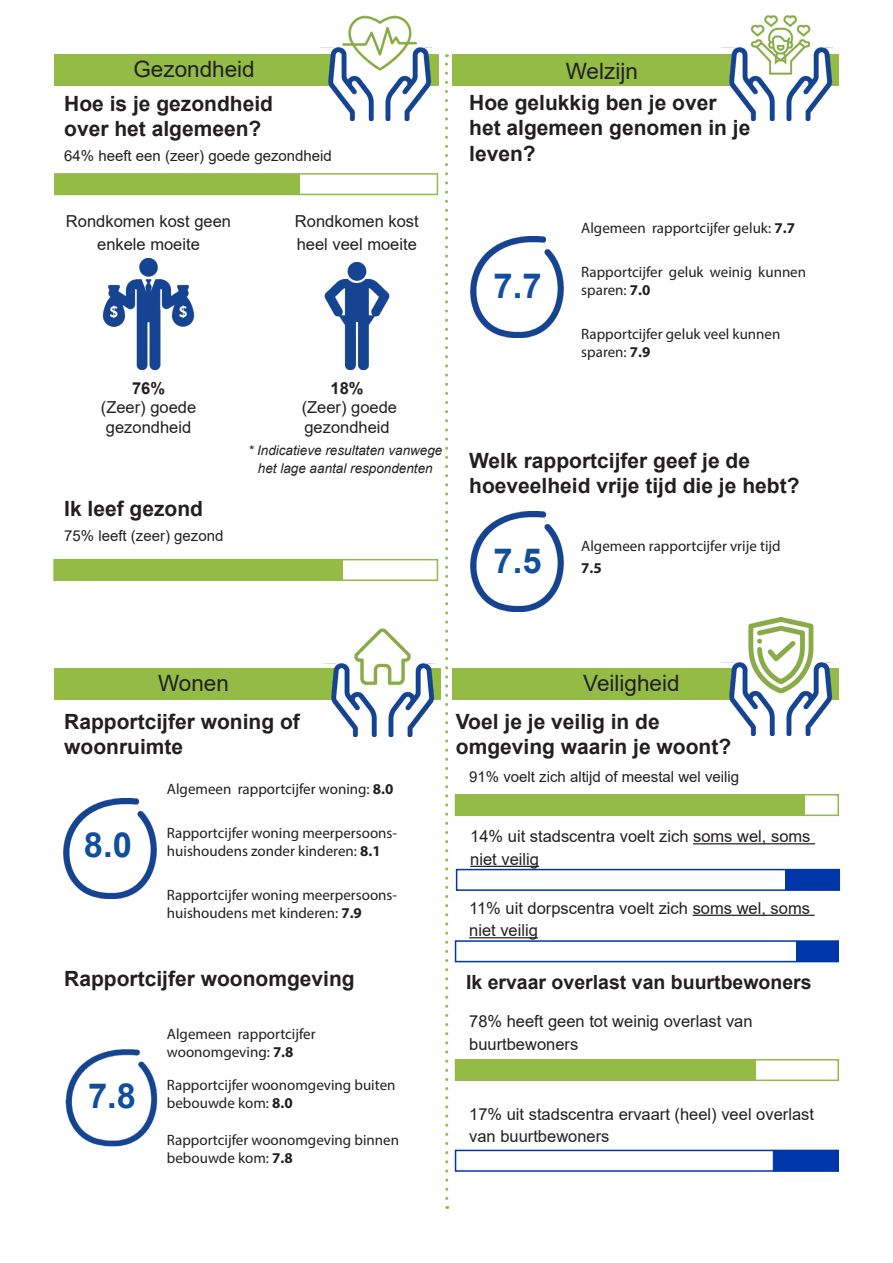
<style>
.page{position:relative;width:893px;height:1263px;background:#fff}
.page>*{position:absolute;margin:0;border:0;box-sizing:border-box;transform-origin:0 0}
.Standaard_tekst__paragrafen{font:700 34.5px "Arial";color:#0f4f9e}
.Standaard_tekst__paragrafen-2{font:700 34.5px "Arial";color:#124da1}
.Kop_2{font:22.5px "Arial";color:#231f20}
.Kop_3{font:700 21px/25.2px "Arial";color:#231f20}
.Kop_3-2{font:700 19.5px "Arial";color:#231f20}
.Standaard_tekst__paragrafen-3{font:16.5px/22.5px "Arial";color:#231f20}
.Standaard_tekst__paragrafen-4{font:15px/18px "Myriad Pro";color:#231f20}
.Standaard_tekst__paragrafen-5{font:15px "Arial";color:#231f20}
.Standaard_tekst__paragrafen-6{font:italic 13.5px/18px "Arial";color:#231f20;text-align:center}
.s1{font-weight:700}
</style>
<div class="page">
<div style="left:453px;top:668px;width:386px;height:31px;background:#93bb46"></div>
<div style="left:54px;top:668px;width:386px;height:31px;background:#93bb46"></div>
<div style="left:453px;top:54px;width:386px;height:31px;background:#93bb46"></div>
<svg style="left:445px;top:54px;width:3px;height:1144px"></svg>
<img style="left:722px;top:15px;width:118px;height:106px">
<img style="left:722px;top:618px;width:118px;height:118px">
<img style="left:323px;top:628px;width:118px;height:108px">
<img style="left:63px;top:798px;width:94px;height:101px">
<div style="left:455px;top:794px;width:384px;height:22px;border:2px solid #93bb46"></div>
<div style="left:455px;top:795px;width:349px;height:20px;background:#93bb46"></div>
<div style="left:455px;top:1059px;width:384px;height:22px;border:2px solid #93bb46"></div>
<div style="left:455px;top:1060px;width:300px;height:20px;background:#93bb46"></div>
<div style="left:455px;top:1150px;width:384px;height:22px;border:2px solid #0037a8"></div>
<div style="left:773px;top:1150px;width:65px;height:21px;background:#0037a8"></div>
<div style="left:54px;top:54px;width:384px;height:31px;background:#93bb46"></div>
<img style="left:102px;top:259px;width:93px;height:110px">
<img style="left:324px;top:262px;width:66px;height:107px">
<div style="left:54px;top:560px;width:288px;height:20px;background:#93bb46"></div>
<div style="left:53px;top:559px;width:385px;height:22px;border:2px solid #93bb46"></div>
<img style="left:320px;top:15px;width:118px;height:106px">
<div style="left:55px;top:174px;width:245px;height:20px;background:#93bb46"></div>
<div style="left:54px;top:173px;width:384px;height:22px;border:2px solid #93bb46"></div>
<img style="left:65px;top:1049px;width:93px;height:98px">
<img style="left:470px;top:237px;width:94px;height:100px">
<img style="left:470px;top:511px;width:94px;height:100px">
<div style="left:84px;top:831px;width:54px;height:38px;background:#fff"></div>
<div style="left:84px;top:1082px;width:56px;height:39px;background:#fff"></div>
<div style="left:494px;top:547px;width:51px;height:29px;background:#fff"></div>
<div style="left:494px;top:273px;width:51px;height:28px;background:#fff"></div>
<div style="left:785px;top:869px;width:54px;height:21px;background:#0037a8"></div>
<div style="left:456px;top:869px;width:384px;height:22px;border:2px solid #0037a8"></div>
<hr style="left:693px;top:843px;width:122px;height:1px;background:#231f20">
<hr style="left:470px;top:866px;width:69px;height:1px;background:#231f20">
<div style="left:796px;top:941px;width:42px;height:20px;background:#0037a8"></div>
<div style="left:455px;top:940px;width:384px;height:22px;border:2px solid #0037a8"></div>
<hr style="left:693px;top:915px;width:122px;height:1px;background:#231f20">
<hr style="left:469px;top:937px;width:69px;height:1px;background:#231f20">
<h2 class="Kop_2" style="left:133px;top:53px;width:123px">Gezondheid</h2>
<h3 class="Kop_3" style="left:64px;top:91px;width:210px">Hoe is je gezondheid over het algemeen?</h3>
<p class="Standaard_tekst__paragrafen-5" style="left:64px;top:145px;width:269px">64% heeft een (zeer) goede gezondheid</p>
<p class="Standaard_tekst__paragrafen-3" style="left:66px;top:210px;width:167px;text-align:center">Rondkomen kost geen enkele moeite</p>
<p class="Standaard_tekst__paragrafen-3" style="left:295px;top:210px;width:125px">Rondkomen kost heel veel moeite</p>
<p class="Standaard_tekst__paragrafen-3" style="left:101px;top:378px;width:97px;line-height:19.5px;text-align:center"><span class="s1">76%<br></span>(Zeer) goede gezondheid</p>
<p class="Standaard_tekst__paragrafen-3" style="left:302px;top:378px;width:97px;line-height:19.5px;text-align:center"><span class="s1">18%<br></span>(Zeer) goede gezondheid</p>
<h3 class="Kop_3" style="left:64px;top:496px;width:140px">Ik leef gezond</h3>
<p class="Standaard_tekst__paragrafen-5" style="left:64px;top:525px;width:161px">75% leeft (zeer) gezond</p>
<p class="Standaard_tekst__paragrafen-6" style="left:248px;top:441px;width:196px">* Indicatieve resultaten vanwege het lage aantal respondenten</p>
<h2 class="Kop_2" style="left:566px;top:56px;width:74px">Welzijn</h2>
<h3 class="Kop_3" style="left:469px;top:90px;width:283px">Hoe gelukkig ben je over het algemeen genomen in je leven?</h3>
<p class="Standaard_tekst__paragrafen-2" style="left:494px;top:262px;width:49px">7.7</p>
<p class="Standaard_tekst__paragrafen-4" style="left:581px;top:219px;width:215px">Algemeen rapportcijfer geluk: <span class="s1">7.7</span></p>
<p class="Standaard_tekst__paragrafen-4" style="left:581px;top:263px;width:226px">Rapportcijfer geluk weinig kunnen sparen: <span class="s1">7.0</span></p>
<p class="Standaard_tekst__paragrafen-4" style="left:581px;top:324px;width:201px">Rapportcijfer geluk veel kunnen sparen: <span class="s1">7.9</span></p>
<h3 class="Kop_3" style="left:469px;top:448px;width:332px">Welk rapportcijfer geef je de hoeveelheid vrije tijd die je hebt?</h3>
<p class="Standaard_tekst__paragrafen" style="left:494px;top:536px;width:49px">7.5</p>
<p class="Standaard_tekst__paragrafen-4" style="left:581px;top:534px;width:201px;line-height:22.5px">Algemeen rapportcijfer vrije tijd<br><span class="s1">7.5</span></p>
<h2 class="Kop_2" style="left:158px;top:668px;width:72px">Wonen</h2>
<h2 class="Kop_2" style="left:583px;top:668px;width:98px">Veiligheid</h2>
<h3 class="Kop_3" style="left:64px;top:709px;width:237px">Rapportcijfer woning of woonruimte</h3>
<p class="Standaard_tekst__paragrafen" style="left:84px;top:820px;width:49px">8.0</p>
<p class="Standaard_tekst__paragrafen-4" style="left:167px;top:779px;width:228px">Algemeen rapportcijfer woning: <span class="s1">8.0</span></p>
<p class="Standaard_tekst__paragrafen-4" style="left:167px;top:823px;width:232px">Rapportcijfer woning meerpersoons&shy;huishoudens zonder kinderen: <span class="s1">8.1</span></p>
<p class="Standaard_tekst__paragrafen-4" style="left:167px;top:885px;width:232px">Rapportcijfer woning meerpersoons&shy;huishoudens met kinderen: <span class="s1">7.9</span></p>
<h3 class="Kop_3" style="left:64px;top:966px;width:292px">Rapportcijfer woonomgeving</h3>
<p class="Standaard_tekst__paragrafen" style="left:88px;top:1071px;width:49px">7.8</p>
<p class="Standaard_tekst__paragrafen-4" style="left:167px;top:1025px;width:150px">Algemeen rapportcijfer woonomgeving: <span class="s1">7.8</span></p>
<p class="Standaard_tekst__paragrafen-4" style="left:167px;top:1076px;width:230px">Rapportcijfer woonomgeving buiten bebouwde kom: <span class="s1">8.0</span></p>
<p class="Standaard_tekst__paragrafen-4" style="left:167px;top:1131px;width:234px">Rapportcijfer woonomgeving binnen bebouwde kom: <span class="s1">7.8</span></p>
<h3 class="Kop_3" style="left:456px;top:709px;width:277px">Voel je je veilig in de omgeving waarin je woont?</h3>
<p class="Standaard_tekst__paragrafen-5" style="left:469px;top:766px;width:272px">91% voelt zich altijd of meestal wel veilig</p>
<p class="Standaard_tekst__paragrafen-3" style="left:470px;top:825px;width:342px">14% uit stadscentra voelt zich soms wel, soms niet veilig</p>
<p class="Standaard_tekst__paragrafen-3" style="left:469px;top:896px;width:342px">11% uit dorpscentra voelt zich soms wel, soms niet veilig</p>
<h3 class="Kop_3-2" style="left:466px;top:968px;width:347px">Ik ervaar overlast van buurtbewoners</h3>
<p class="Standaard_tekst__paragrafen-3" style="left:469px;top:1010px;width:285px">78% heeft geen tot weinig overlast van buurtbewoners</p>
<p class="Standaard_tekst__paragrafen-3" style="left:469px;top:1103px;width:346px">17% uit stadscentra ervaart (heel) veel overlast van buurtbewoners</p>
</div>
